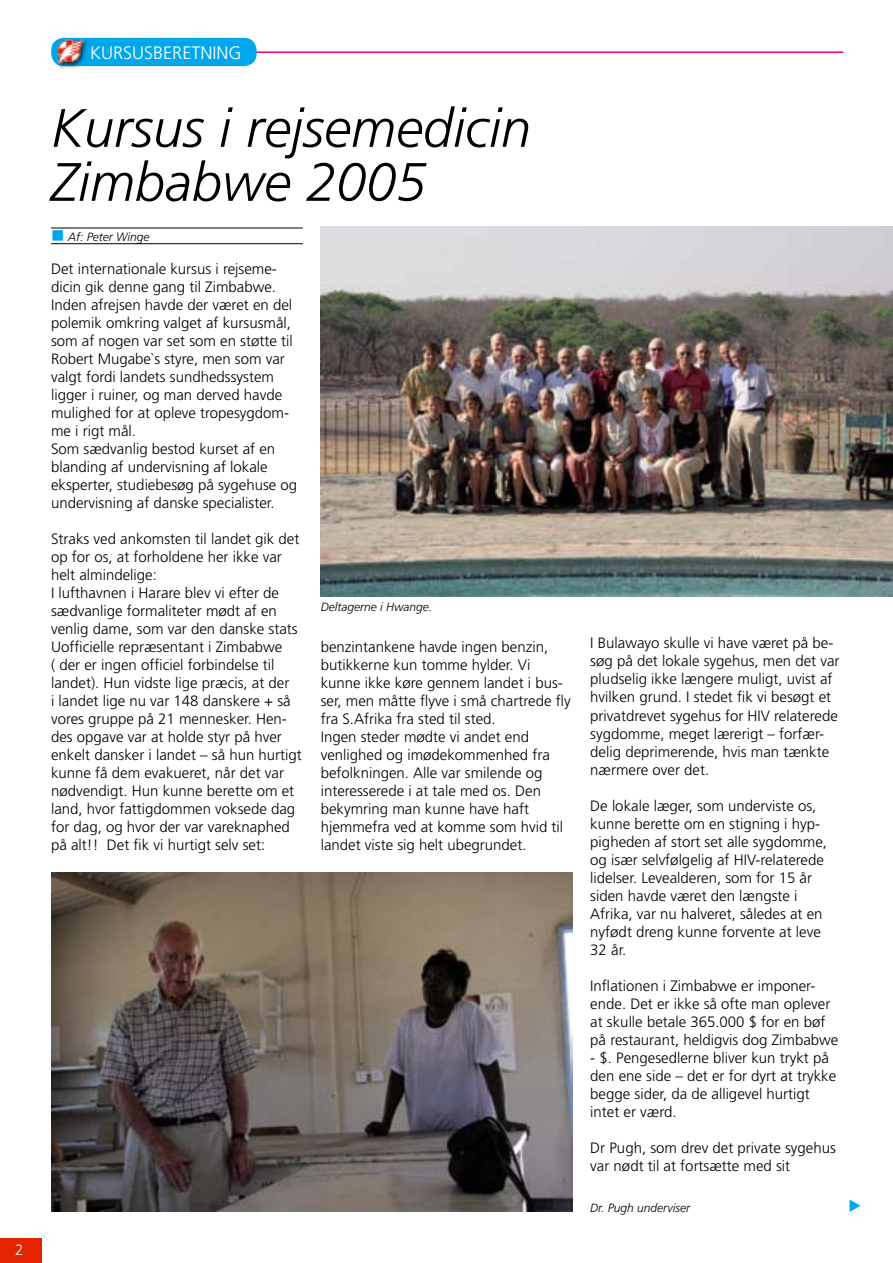
<style>
.page{position:relative;width:893px;height:1263px;background:#fff}
.page>*{position:absolute;margin:0;border:0;box-sizing:border-box;transform-origin:0 0}
.t1{font:italic 300 54px/54px "Frutiger";color:#000}
.t2{font:300 18px "Frutiger";color:#fff}
.t3{font:300 15px/18px "Frutiger";color:#000}
.t4{font:italic 300 12px "Frutiger";color:#000}
.s1{color:#00a8eb}
</style>
<div class="page">
<div style="left:0;top:1238px;width:42px;height:25px;background:#e32400"></div>
<hr style="left:51px;top:228px;width:252px;height:1px;background:#000">
<hr style="left:51px;top:243px;width:252px;height:1px;background:#000">
<hr style="left:66px;top:51px;width:777px;height:2px;background:#e3007a">
<div style="left:51px;top:38px;width:206px;height:28px;background:#00a8eb;border-radius:13px"></div>
<div style="left:55px;top:37px;width:35px;height:33px;background:#000;opacity:.75"></div>
<img style="left:58px;top:39px;width:26px;height:25px">
<img style="left:321px;top:227px;width:572px;height:370px">
<img style="left:51px;top:873px;width:521px;height:339px">
<p class="t2" style="left:90px;top:42px;width:64px">KURSUSBERE</p>
<p class="t2" style="left:191px;top:42px;width:52px">TNING</p>
<h1 class="t1" style="left:51px;top:102px;width:482px">Kursus i rejsemedicin<br>Zimbabwe 2005</h1>
<p class="t4" style="left:51px;top:230px;width:100px"><span class="s1">■</span> Af: Peter Winge</p>
<p class="t3" style="left:51px;top:260px;width:248px">Det internationale kursus i rejseme&shy;dicin gik denne gang til Zimbabwe.<br>Inden afrejsen havde der været en del polemik omkring valget af kursusmål, som af nogen var set som en støtte til Robert M ugabe`s styre, men som var valgt fordi landets sundhedssystem ligger i ruiner, og man derved havde mulighed for at opleve tropesygdom&shy;me i rigt mål.<br>Som sædvanlig bestod kurset af en blanding af undervisning af lokale eksperter, studiebesøg på sygehuse og undervisning af danske specialister.</p>
<p class="t3" style="left:51px;top:530px;width:252px">Straks ved ankomsten til landet gik det op for os, at forholdene her ikke var helt almindelige:<br>I lufthavnen i Harare blev vi efter de sædvanlige formaliteter mødt af en venlig dame, som var den danske stats Uofficielle repræsentant i Zimbabwe<br>( der er ingen officiel forbindelse til landet). Hun vidste lige præcis, at der<br>i landet lige nu var 148 danskere + så vores gruppe på 21 mennesker. Hen&shy;des opgave var at holde styr på hver enkelt dansker i landet – så hun hurtigt kunne få dem evakueret, når det var nødvendigt. Hun kunne berette om et land, hvor fattigdommen voksede dag for dag, og hvor der var vareknaphed på alt!! Det fik vi hurtigt selv set:</p>
<p class="t4" style="left:321px;top:600px;width:113px">Deltagerne i Hwange.</p>
<p class="t3" style="left:321px;top:637px;width:252px">benzintankene havde ingen benzin, butikkerne kun tomme hylder. Vi kunne ikke køre gennem landet i bus&shy;ser, men måtte flyve i små chartrede fly fra S.Afrika fra sted til sted.<br>Ingen steder mødte vi andet end venlighed og imødekommenhed fra befolkningen. Alle var smilende og interesserede i at tale med os. Den bekymring man kunne have haft hjemmefra ved at komme som hvid til landet viste sig helt ubegrundet.</p>
<p class="t3" style="left:590px;top:634px;width:251px">I Bulawayo skulle vi have været på be&shy;søg på det lokale sygehus, men det var pludselig ikke længere muligt, uvist af hvilken grund. I stedet fik vi besøgt et privatdrevet sygehus for HIV relaterede sygdomme, meget lærerigt – forfær&shy;delig deprimerende, hvis man tænkte nærmere over det.</p>
<p class="t3" style="left:590px;top:796px;width:238px">De lokale læger, som underviste os, kunne berette om en stigning i hyp&shy;pigheden af stort set alle sygdomme, og især selvfølgelig af HIV-relaterede lidelser. Levealderen, som for 15 år siden havde været den længste i<br>Afrika, var nu halveret, således at en nyfødt dreng kunne forvente at leve<br>32 år.</p>
<p class="t3" style="left:590px;top:976px;width:250px">Inflationen i Zimbabwe er imponer&shy;ende. Det er ikke så ofte man oplever at skulle betale 365.000 $ for en bøf på restaurant, heldigvis dog Zimbabwe</p>
<p class="t3" style="left:590px;top:1048px;width:247px">- $. Pengesedlerne bliver kun trykt på den ene side – det er for dyrt at trykke begge sider, da de alligevel hurtigt intet er værd.</p>
<p class="t3" style="left:590px;top:1138px;width:247px">Dr Pugh, som drev det private sygehus var nødt til at fortsætte med sit</p>
<p class="t4" style="left:590px;top:1201px;width:101px">Dr. Pugh underviser</p>
</div>
